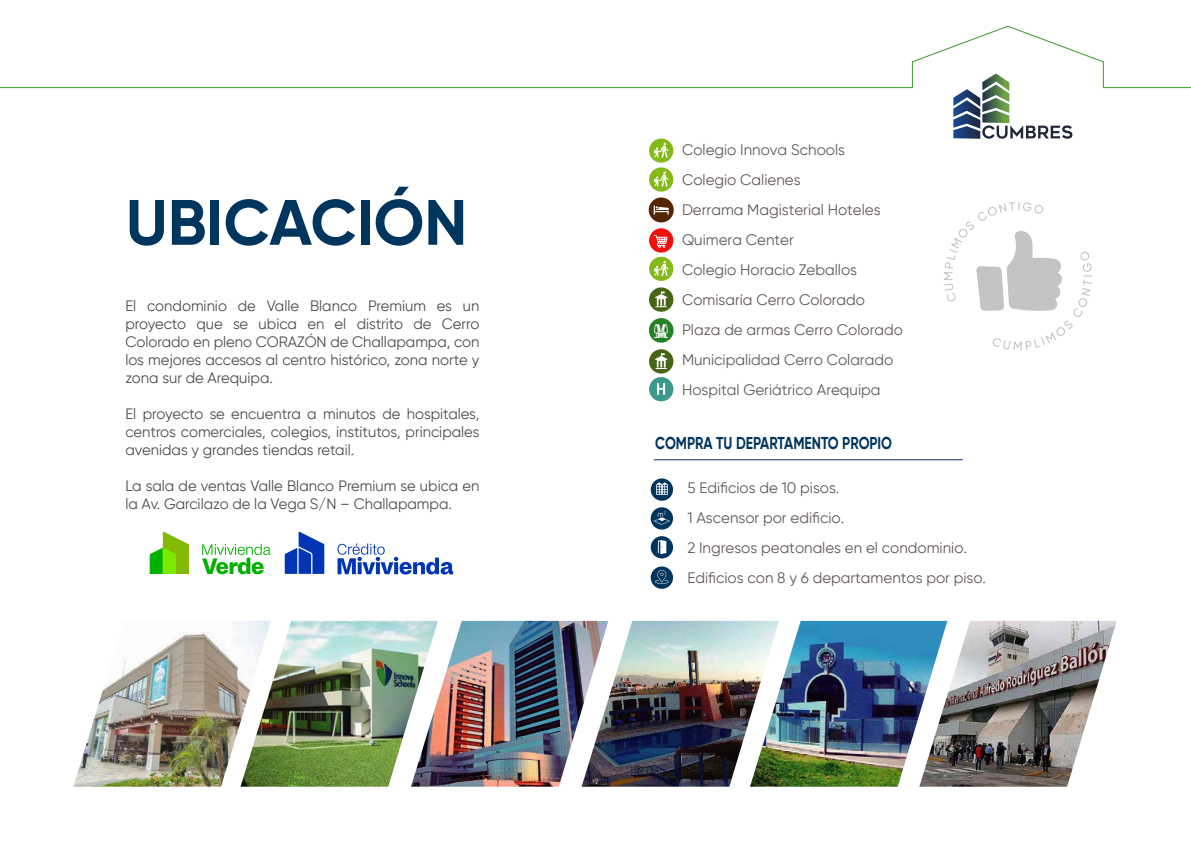
<style>
.page{position:relative;width:1191px;height:842px;background:#fff}
.page>*{position:absolute;margin:0;border:0;box-sizing:border-box;transform-origin:0 0}
.t1{font:700 64px "Gilroy";color:#00355d}
.t2{font:700 17.1px "Gilroy";color:#00355d;scale:.8 1}
.t3{font:15.2px/30px "Gilroy";color:#62595d}
.t4{font:15px/18px "Gilroy";color:#4d4d4d;text-align:justify}
</style>
<div class="page">
<hr style="left:654px;top:460px;width:308px;height:1px;background:#0d2375">
<svg style="left:650px;top:536px;width:23px;height:22px"></svg>
<svg style="left:658px;top:540px;width:8px;height:14px"></svg>
<svg style="left:650px;top:478px;width:23px;height:23px"></svg>
<svg style="left:656px;top:482px;width:11px;height:13px"></svg>
<svg style="left:650px;top:566px;width:23px;height:23px"></svg>
<svg style="left:655px;top:570px;width:14px;height:14px"></svg>
<svg style="left:650px;top:507px;width:23px;height:23px"></svg>
<svg style="left:653px;top:511px;width:17px;height:14px"></svg>
<div style="left:649px;top:228px;width:24px;height:25px;background:#ef120d;border-radius:50%"></div>
<svg style="left:654px;top:235px;width:13px;height:13px"></svg>
<div style="left:649px;top:377px;width:24px;height:24px;background:#3a988c;border-radius:50%"></div>
<svg style="left:657px;top:383px;width:8px;height:12px"></svg>
<svg style="left:649px;top:318px;width:24px;height:25px"></svg>
<svg style="left:655px;top:325px;width:12px;height:13px"></svg>
<div style="left:649px;top:139px;width:24px;height:24px;background:#83b919;border-radius:50%"></div>
<svg style="left:654px;top:143px;width:14px;height:15px"></svg>
<div style="left:649px;top:167px;width:24px;height:25px;background:#83b919;border-radius:50%"></div>
<svg style="left:654px;top:172px;width:14px;height:15px"></svg>
<div style="left:649px;top:257px;width:24px;height:24px;background:#83b919;border-radius:50%"></div>
<svg style="left:654px;top:261px;width:14px;height:15px"></svg>
<div style="left:649px;top:287px;width:24px;height:25px;background:#466616;border-radius:50%"></div>
<svg style="left:655px;top:291px;width:12px;height:16px"></svg>
<div style="left:649px;top:349px;width:24px;height:25px;background:#466616;border-radius:50%"></div>
<svg style="left:655px;top:353px;width:12px;height:16px"></svg>
<div style="left:648px;top:197px;width:25px;height:25px;background:#552504;border-radius:50%"></div>
<svg style="left:653px;top:205px;width:15px;height:10px"></svg>
<img style="left:271px;top:621px;width:140px;height:166px">
<img style="left:73px;top:621px;width:198px;height:166px">
<img style="left:411px;top:621px;width:170px;height:166px">
<img style="left:581px;top:621px;width:169px;height:166px">
<img style="left:750px;top:621px;width:169px;height:166px">
<img style="left:919px;top:621px;width:197px;height:166px">
<svg style="left:0;top:25px;width:1191px;height:64px"></svg>
<svg style="left:953px;top:73px;width:119px;height:66px"></svg>
<svg style="left:944px;top:202px;width:148px;height:148px"></svg>
<svg style="left:150px;top:531px;width:39px;height:43px"></svg>
<svg style="left:202px;top:544px;width:68px;height:30px"></svg>
<svg style="left:337px;top:543px;width:116px;height:31px"></svg>
<svg style="left:285px;top:531px;width:39px;height:43px"></svg>
<h1 class="t1" style="left:126px;top:182px;width:343px">UBICACIÓN</h1>
<p class="t4" style="left:125px;top:297px;width:355px">El condominio de Valle Blanco Premium es un proyecto que se ubica en el distrito de Cerro Colorado en pleno CORAZÓN de Challapampa, con los mejores accesos al centro histórico, zona norte y zona sur de Arequipa.</p>
<p class="t4" style="left:125px;top:405px;width:355px">El proyecto se encuentra a minutos de hospitales, centros comerciales, colegios, institutos, principales avenidas y grandes tiendas retail.</p>
<p class="t4" style="left:125px;top:477px;width:355px">La sala de ventas Valle Blanco Premium se ubica en la Av. Garcilazo de la Vega S/N – Challapampa.</p>
<p class="t3" style="left:682px;top:134px;width:222px">Colegio Innova Schools<br>Colegio Calienes<br>Derrama Magisterial Hoteles<br>Quimera Center<br>Colegio Horacio Zeballos<br>Comisaría Cerro Colorado<br>Plaza de armas Cerro Colorado<br>Municipalidad Cerro Colarado<br>Hospital Geriátrico Arequipa</p>
<p class="t2" style="left:655px;top:432px;width:297px">COMPRA TU DEPARTAMENTO PROPIO</p>
<p class="t3" style="left:687px;top:473px;width:300px">5 Edificios de 10 pisos.<br>1 Ascensor por edificio.<br>2 Ingresos peatonales en el condominio.<br>Edificios con 8 y 6 departamentos por piso.</p>
</div>
